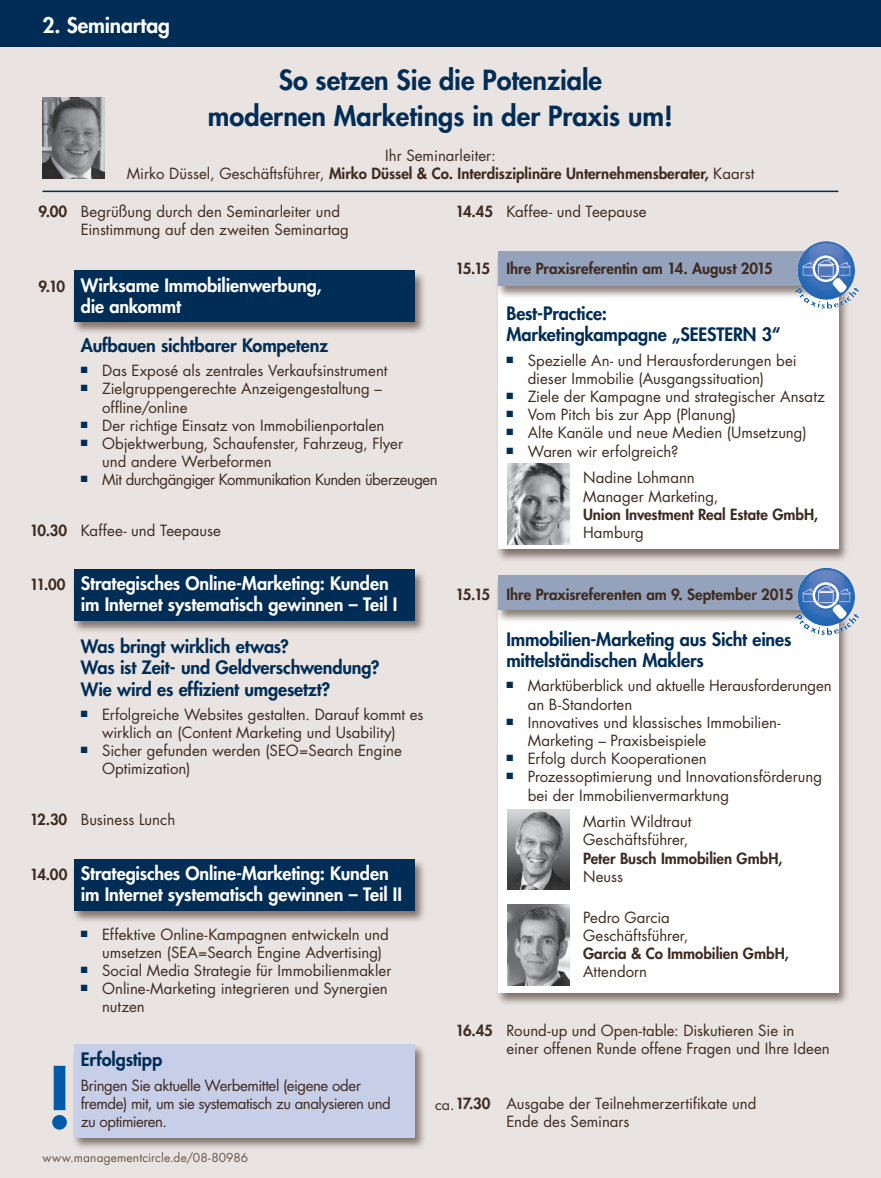
<style>
.page{position:relative;width:881px;height:1178px;background:#fff}
.page>*{position:absolute;margin:0;border:0;box-sizing:border-box;transform-origin:0 0}
.AbsatzProgrammTagAbl{font:800 82.5px "Futura Std";color:#015aaa}
.AbsatzProgrammTagMot{font:800 27px/36px "Futura Std";color:#002d56;text-align:center}
.AbsatzProgrammBalken{font:800 21px "Futura Std";letter-spacing:-.005em;color:#fff}
.AbsatzProgrammTagAbl-2{font:800 18px/21px "Futura Std";letter-spacing:-.01em;color:#002d56}
.AbsatzProgrammTagAbl-3{font:800 18px/21px "Futura Std";letter-spacing:-.005em;color:#fff}
.AbsatzProgrammTagAbl-4{font:15px/18.1px "Futura Std";color:#3e2a20}
.AbsatzProgrammTagAbl-5{font:15px/18px "Futura Std";letter-spacing:-.03em;color:#3e2a20}
.AbsatzProgrammTagLei{font:800 15px "Futura Std";color:#3e2a20}
.AbsatzProgrammTagAbl-6{font:800 15px "Futura Std";color:#3e2a20}
.AbsatzProgrammTagAbl-7{font:15px "Futura Std";letter-spacing:-.035em;color:#3e2a20}
.AbsatzProgrammTagLei-2{font:15px "Futura Std";color:#3e2a20}
.AbsatzProgrammFooter{font:12px "Futura Std";letter-spacing:.01em;color:#68554c}
.s1{font-weight:400}
.s2{font-weight:800}
.s3{font-size:15px;color:#3e2a20}
</style>
<div class="page">
<div style="left:0;top:0;width:880px;height:1178px;background:#e9e4e2"></div>
<div style="left:71px;top:1043px;width:355px;height:108px;background:#3e2a20;opacity:.6"></div>
<div style="left:74px;top:1044px;width:341px;height:93px;background:#c7cee8"></div>
<div style="left:494px;top:251px;width:355px;height:311px;background:#3e2a20;opacity:.6"></div>
<div style="left:497px;top:252px;width:341px;height:297px;background:#fff"></div>
<div style="left:494px;top:575px;width:355px;height:431px;background:#3e2a20;opacity:.6"></div>
<div style="left:497px;top:576px;width:341px;height:416px;background:#fff"></div>
<div style="left:494px;top:251px;width:355px;height:48px;background:#3e2a20;opacity:.6"></div>
<div style="left:497px;top:252px;width:341px;height:34px;background:#94a2bc"></div>
<div style="left:494px;top:575px;width:355px;height:48px;background:#3e2a20;opacity:.6"></div>
<div style="left:497px;top:576px;width:341px;height:34px;background:#94a2bc"></div>
<div style="left:71px;top:270px;width:355px;height:65px;background:#3e2a20;opacity:.6"></div>
<div style="left:74px;top:271px;width:341px;height:51px;background:#002d56"></div>
<div style="left:71px;top:569px;width:355px;height:65px;background:#3e2a20;opacity:.6"></div>
<div style="left:74px;top:570px;width:341px;height:51px;background:#002d56"></div>
<div style="left:71px;top:858px;width:355px;height:65px;background:#3e2a20;opacity:.6"></div>
<div style="left:74px;top:859px;width:341px;height:51px;background:#002d56"></div>
<div style="left:0;top:0;width:880px;height:47px;background:#002d56"></div>
<hr style="left:43px;top:191px;width:795px;height:1px;background:#002d56">
<img style="left:507px;top:905px;width:62px;height:80px">
<img style="left:507px;top:463px;width:62px;height:81px">
<img style="left:507px;top:809px;width:62px;height:81px">
<img style="left:43px;top:98px;width:61px;height:81px">
<img style="left:797px;top:241px;width:41px;height:59px">
<img style="left:797px;top:568px;width:33px;height:58px">
<p class="AbsatzProgrammBalken" style="left:43px;top:12px;width:129px">2. Seminartag</p>
<p class="AbsatzProgrammTagMot" style="left:208px;top:62px;width:466px">So setzen Sie die Potenziale<br>modernen Marketings in der Praxis um!</p>
<p class="AbsatzProgrammTagLei-2" style="left:385px;top:145px;width:112px">Ihr Seminarleiter:</p>
<p class="AbsatzProgrammTagLei" style="left:127px;top:164px;width:628px"><span class="s1">Mirko Düssel, Geschäftsführer,</span> Mirko Düssel &amp; Co. Interdisziplinäre Unternehmensberater, <span class="s1">Kaarst</span></p>
<p class="AbsatzProgrammTagAbl-4" style="left:81px;top:202px;width:269px;text-indent:-42px"><span class="s2">9.00</span> Begrüßung durch den Seminarleiter und<br>Einstimmung auf den zweiten Seminartag</p>
<p class="AbsatzProgrammTagAbl-3" style="left:81px;top:275px;width:242px;text-indent:-42px"><span class="s3">9.10</span> Wirksame Immobilienwerbung, die ankommt</p>
<p class="AbsatzProgrammTagAbl-2" style="left:81px;top:335px;width:248px">Aufbauen sichtbarer Kompetenz</p>
<p class="AbsatzProgrammTagAbl-4" style="left:81px;top:362px;width:308px"><sup>■</sup> Das Exposé als zentrales Verkaufsinstrument</p>
<p class="AbsatzProgrammTagAbl-4" style="left:102px;top:380px;width:281px;text-indent:-21px"><sup>■</sup> Zielgruppengerechte Anzeigengestaltung – offline/online</p>
<p class="AbsatzProgrammTagAbl-4" style="left:81px;top:416px;width:305px"><sup>■</sup> Der richtige Einsatz von Immobilienportalen</p>
<p class="AbsatzProgrammTagAbl-4" style="left:102px;top:434px;width:302px;text-indent:-21px"><sup>■</sup> Objektwerbung, Schaufenster, Fahrzeug, Flyer und andere Werbeformen</p>
<p class="AbsatzProgrammTagAbl-7" style="left:81px;top:470px;width:358px"><sup>■</sup> Mit durchgängiger Kommunikation Kunden überzeugen</p>
<p class="AbsatzProgrammTagAbl-4" style="left:30px;top:521px;width:193px"><span class="s2">10.30</span> Kaffee- und Teepause</p>
<p class="AbsatzProgrammTagAbl-3" style="left:81px;top:573px;width:318px;text-indent:-51px"><span class="s3">11.00</span> Strategisches Online-Marketing: Kunden im Internet systematisch gewinnen – Teil I</p>
<p class="AbsatzProgrammTagAbl-2" style="left:81px;top:636px;width:300px">Was bringt wirklich etwas?<br>Was ist Zeit- und Geldverschwendung?<br>Wie wird es effizient umgesetzt?</p>
<p class="AbsatzProgrammTagAbl-4" style="left:81px;top:705px;width:344px;text-align:center"><sup>■</sup> Erfolgreiche Websites gestalten. Darauf kommt es wirklich an (Content Marketing und Usability)</p>
<p class="AbsatzProgrammTagAbl-4" style="left:102px;top:742px;width:301px;text-indent:-21px"><sup>■</sup> Sicher gefunden werden (SEO=Search Engine<br>Optimization)</p>
<p class="AbsatzProgrammTagAbl-4" style="left:30px;top:811px;width:147px"><span class="s2">12.30</span> Business Lunch</p>
<p class="AbsatzProgrammTagAbl-3" style="left:81px;top:862px;width:322px;text-indent:-51px"><span class="s3">14.00</span> Strategisches Online-Marketing: Kunden im Internet systematisch gewinnen – Teil II</p>
<p class="AbsatzProgrammTagAbl-4" style="left:102px;top:925px;width:288px;text-indent:-21px"><sup>■</sup> Effektive Online-Kampagnen entwickeln und umsetzen (SEA=Search Engine Advertising)</p>
<p class="AbsatzProgrammTagAbl-4" style="left:81px;top:961px;width:312px"><sup>■</sup> Social Media Strategie für Immobilienmakler</p>
<p class="AbsatzProgrammTagAbl-4" style="left:102px;top:980px;width:287px;text-indent:-21px"><sup>■</sup> Online-Marketing integrieren und Synergien nutzen</p>
<p class="AbsatzProgrammTagAbl-2" style="left:81px;top:1049px;width:83px">Erfolgstipp</p>
<p class="AbsatzProgrammTagAbl-5" style="left:81px;top:1076px;width:311px">Bringen Sie aktuelle Werbemittel (eigene oder fremde) mit, um sie systematisch zu analysieren und zu optimieren.</p>
<p class="AbsatzProgrammTagAbl-4" style="left:455px;top:202px;width:193px"><span class="s2">14.45</span> Kaffee- und Teepause</p>
<p class="AbsatzProgrammTagAbl-6" style="left:455px;top:259px;width:319px">15.15 Ihre Praxisreferentin am 14. August 2015</p>
<p class="AbsatzProgrammTagAbl-2" style="left:506px;top:303px;width:275px">Best-Practice:<br>Marketingkampagne „SEESTERN 3“</p>
<p class="AbsatzProgrammTagAbl-4" style="left:527px;top:351px;width:270px;text-indent:-21px"><sup>■</sup> Spezielle An- und Herausforderungen bei dieser Immobilie (Ausgangssituation)</p>
<p class="AbsatzProgrammTagAbl-4" style="left:506px;top:388px;width:320px"><sup>■</sup> Ziele der Kampagne und strategischer Ansatz</p>
<p class="AbsatzProgrammTagAbl-4" style="left:506px;top:406px;width:231px"><sup>■</sup> Vom Pitch bis zur App (Planung)</p>
<p class="AbsatzProgrammTagAbl-4" style="left:506px;top:424px;width:301px"><sup>■</sup> Alte Kanäle und neue Medien (Umsetzung)</p>
<p class="AbsatzProgrammTagAbl-4" style="left:506px;top:442px;width:173px"><sup>■</sup> Waren wir erfolgreich?</p>
<p class="AbsatzProgrammTagAbl-4" style="left:583px;top:469px;width:236px">Nadine Lohmann<br>Manager Marketing,<br><span class="s2">Union Investment Real Estate GmbH,<br></span>Hamburg</p>
<p class="AbsatzProgrammTagAbl-6" style="left:455px;top:585px;width:339px">15.15 Ihre Praxisreferenten am 9. September 2015</p>
<p class="AbsatzProgrammTagAbl-2" style="left:506px;top:628px;width:286px">Immobilien-Marketing aus Sicht eines mittelständischen Maklers</p>
<p class="AbsatzProgrammTagAbl-4" style="left:527px;top:677px;width:305px;text-indent:-21px"><sup>■</sup> Marktüberblick und aktuelle Herausforderungen an B-Standorten</p>
<p class="AbsatzProgrammTagAbl-4" style="left:527px;top:713px;width:254px;text-indent:-21px"><sup>■</sup> Innovatives und klassisches Immobilien-<br>Marketing – Praxisbeispiele</p>
<p class="AbsatzProgrammTagAbl-4" style="left:506px;top:750px;width:202px"><sup>■</sup> Erfolg durch Kooperationen</p>
<p class="AbsatzProgrammTagAbl-4" style="left:527px;top:768px;width:296px;text-indent:-21px"><sup>■</sup> Prozessoptimierung und Innovationsförderung bei der Immobilienvermarktung</p>
<p class="AbsatzProgrammTagAbl-4" style="left:583px;top:813px;width:201px">Martin Wildtraut<br>Geschäftsführer,<br><span class="s2">Peter Busch Immobilien GmbH,<br></span>Neuss</p>
<p class="AbsatzProgrammTagAbl-4" style="left:583px;top:908px;width:207px">Pedro Garcia<br>Geschäftsführer,<br><span class="s2">Garcia &amp; Co Immobilien GmbH,<br></span>Attendorn</p>
<p class="AbsatzProgrammTagAbl-4" style="left:506px;top:1021px;width:325px;text-indent:-51px"><span class="s2">16.45</span> Round-up und Open-table: Diskutieren Sie in einer offenen Runde offene Fragen und Ihre Ideen</p>
<p class="AbsatzProgrammTagAbl-4" style="left:506px;top:1094px;width:251px;text-indent:-71px"><sub>ca.</sub><span class="s2">17.30</span> Ausgabe der Teilnehmerzertifikate und<br>Ende des Seminars</p>
<p class="AbsatzProgrammTagAbl" style="left:46px;top:1045px;width:28px">!</p>
<p class="AbsatzProgrammFooter" style="left:43px;top:1150px;width:207px">www.managementcircle.de/08-80986</p>
</div>
